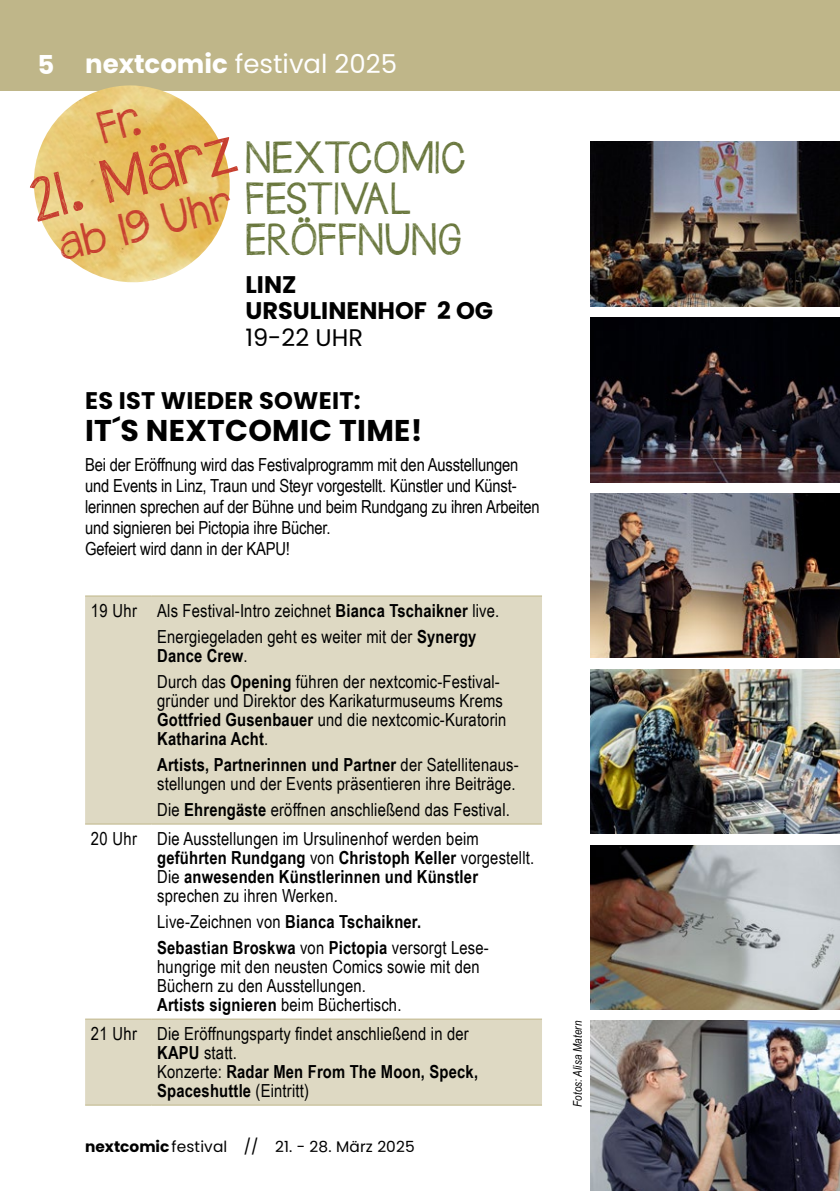
<style>
.page{position:relative;width:840px;height:1191px;background:#fff}
.page>*{position:absolute;margin:0;border:0;box-sizing:border-box;transform-origin:0 0}
.t1{font:49px "Janda Safeand Sound";color:#c73f30}
.t2{font:36.2px "Janda Safeand Sound";color:#c73f30}
.t3{font:36px/40.8px "Janda Safeand Sound";letter-spacing:.015em;color:#69773d}
.t4{font:700 30px "Poppins";letter-spacing:.01em;color:#000}
.t5{font:26px "Poppins";color:#fff}
.t6{font:700 24px/26.4px "Poppins";color:#000}
.t7{font:24px "Poppins";color:#000}
.t8{font:18px/19px "Arial Narrow";letter-spacing:.01em;color:#000}
.t9{font:18px/21px "Arial Narrow";letter-spacing:-.01em;color:#000}
.t10{font:700 18px/19px "Arial Narrow";letter-spacing:.01em;color:#000}
.t11{font:15.4px "Poppins";letter-spacing:.01em;color:#000}
.t12{font:italic 12px "Arial Narrow";letter-spacing:.01em;color:#000}
.s1{font-weight:700}
.s2{font-weight:400}
</style>
<div class="page">
<svg style="left:85px;top:596px;width:456px;height:508px;fill:#ded9c3"></svg>
<hr style="left:85px;top:595px;width:66px;height:1px;background:#bfb689">
<hr style="left:151px;top:595px;width:390px;height:1px;background:#bfb689">
<hr style="left:85px;top:823px;width:66px;height:1px;background:#bfb689">
<hr style="left:151px;top:823px;width:390px;height:1px;background:#bfb689">
<hr style="left:85px;top:1018px;width:66px;height:1px;background:#bfb689">
<hr style="left:85px;top:1104px;width:66px;height:1px;background:#bfb689">
<hr style="left:151px;top:1018px;width:390px;height:1px;background:#bfb689">
<hr style="left:151px;top:1104px;width:390px;height:1px;background:#bfb689">
<div style="left:0;top:0;width:839px;height:91px;background:#bfb689"></div>
<img style="left:590px;top:493px;width:249px;height:165px">
<img style="left:590px;top:1021px;width:249px;height:170px">
<img style="left:590px;top:317px;width:249px;height:165px">
<img style="left:590px;top:845px;width:249px;height:164px">
<img style="left:590px;top:669px;width:249px;height:164px">
<img style="left:590px;top:142px;width:249px;height:164px">
<img style="left:33px;top:85px;width:197px;height:198px">
<svg style="left:96px;top:108px;width:46px;height:36px;background:#e7c46a"></svg>
<h3 class="t5" style="left:38px;top:49px;width:361px"><span class="s1">5 nextcomic</span> festival 2025</h3>
<h1 class="t1" style="left:23px;top:168px;width:211px;rotate:-14deg">21. März</h1>
<h3 class="t3" style="left:245px;top:142px;width:222px">NEXTCOMIC<br>FESTIVAL<br>ERÖFFNUNG</h3>
<h2 class="t2" style="left:53px;top:221px;width:179px;rotate:-14deg">ab 19 Uhr</h2>
<h3 class="t6" style="left:245px;top:271px;width:249px">LINZ<br>URSULINENHOF 2 OG</h3>
<h3 class="t7" style="left:245px;top:323px;width:119px">19-22 UHR</h3>
<h3 class="t6" style="left:85px;top:388px;width:277px">ES IST WIEDER SOWEIT:</h3>
<h3 class="t4" style="left:85px;top:413px;width:339px">IT´S NEXTCOMIC TIME!</h3>
<p class="t9" style="left:85px;top:453px;width:456px">Bei der Eröffnung wird das Festivalprogramm mit den Ausstellungen und Events in Linz, Traun und Steyr vorgestellt. Künstler und Künst&shy;lerinnen sprechen auf der Bühne und beim Rundgang zu ihren Arbeiten und signieren bei Pictopia ihre Bücher.<br>Gefeiert wird dann in der KAPU!</p>
<p class="t8" style="left:157px;top:597px;width:343px;line-height:26px;text-indent:-66px">19 Uhr Als Festival-Intro zeichnet <span class="s1">Bianca Tschaikner</span> live.<br>Energiegeladen geht es weiter mit der <span class="s1">Synergy</span></p>
<p class="t8" style="left:157px;top:642px;width:344px;line-height:26px"><span class="s1">Dance Crew</span>.<br>Durch das <span class="s1">Opening</span> führen der nextcomic-Festival-</p>
<p class="t8" style="left:157px;top:690px;width:350px">gründer und Direktor des Karikaturmuseums Krems<br><span class="s1">Gottfried Gusenbauer</span> und die nextcomic-Kuratorin<br><span class="s1">Katharina Acht</span>.</p>
<p class="t8" style="left:157px;top:754px;width:363px"><span class="s1">Artists, Partnerinnen und Partner</span> der Satellitenaus&shy;stellungen und der Events präsentieren ihre Beiträge.</p>
<p class="t8" style="left:91px;top:794px;width:420px;line-height:29px;text-indent:66px">Die <span class="s1">Ehrengäste</span> eröffnen anschließend das Festival.<br>20 Uhr Die Ausstellungen im Ursulinenhof werden beim</p>
<p class="t10" style="left:157px;top:847px;width:378px">geführten Rundgang <span class="s2">von</span> Christoph Keller <span class="s2">vorgestellt.<br>Die</span> anwesenden Künstlerinnen und Künstler <span class="s2">sprechen zu ihren Werken.</span></p>
<p class="t10" style="left:157px;top:908px;width:333px;line-height:26px"><span class="s2">Live-Zeichnen von</span> Bianca Tschaikner.<br>Sebastian Broskwa <span class="s2">von</span> Pictopia <span class="s2">versorgt Lese-</span></p>
<p class="t8" style="left:157px;top:956px;width:324px">hungrige mit den neusten Comics sowie mit den<br>Büchern zu den Ausstellungen.<br><span class="s1">Artists signieren</span> beim Büchertisch.</p>
<p class="t8" style="left:157px;top:1023px;width:322px;text-indent:-66px">21 Uhr Die Eröffnungsparty findet anschließend in der <span class="s1">KAPU</span> statt.<br>Konzerte: <span class="s1">Radar Men From The Moon, Speck, Spaceshuttle</span> (Eintritt)</p>
<p class="t11" style="left:85px;top:1137px;width:331px"><span class="s1">nextcomic</span>festival // 21. - 28. März 2025</p>
<p class="t12" style="left:569px;top:1107px;width:88px;rotate:-90deg">Fotos: Alisa Matern</p>
</div>
